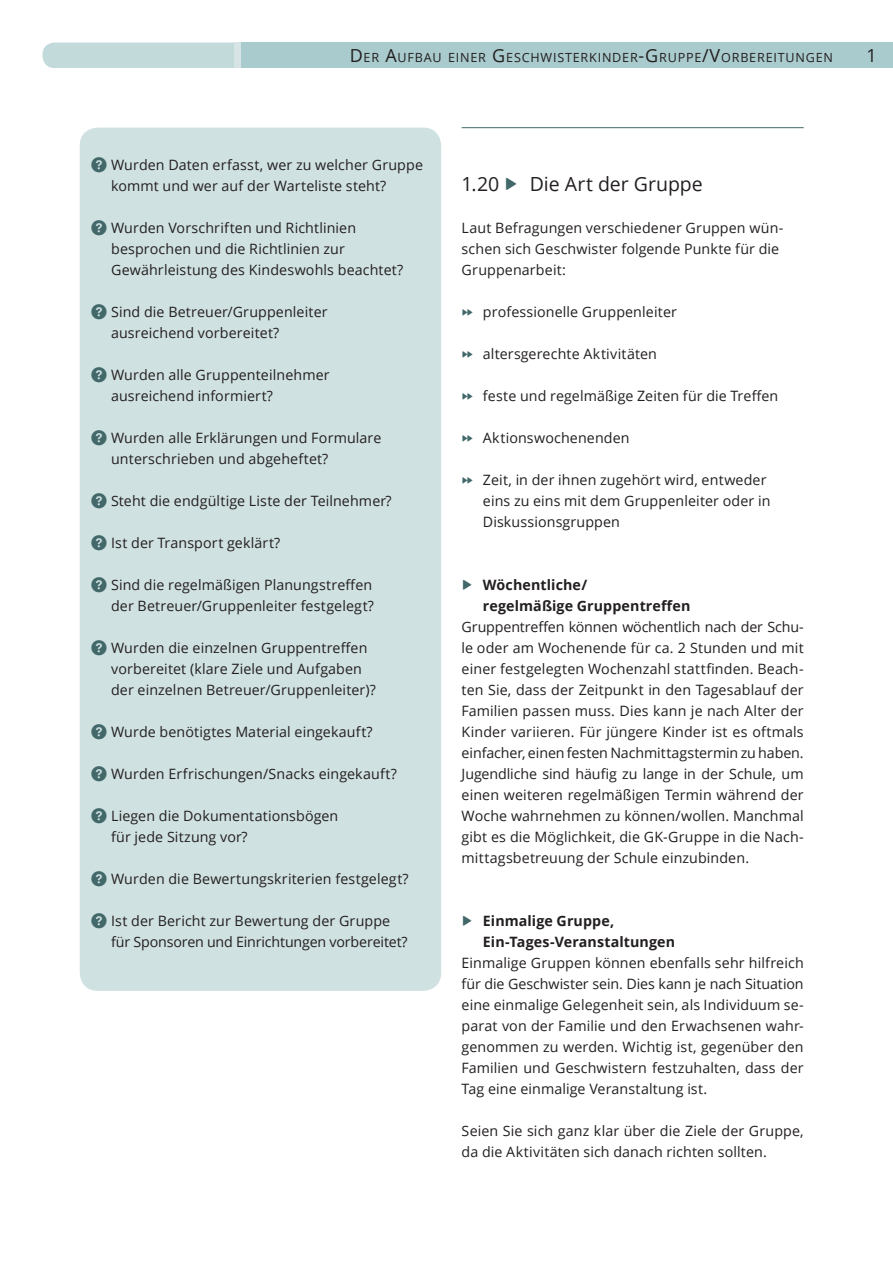
<style>
.page{position:relative;width:893px;height:1263px;background:#fff}
.page>*{position:absolute;margin:0;border:0;box-sizing:border-box;transform-origin:0 0}
.t1{font:33px "Entypo";color:#42686a}
.t2{font:19.5px "Open Sans";color:#231f20}
.t3{font:18px "Open Sans";color:#231f20}
.t4{font:14.25px/21px "Open Sans";letter-spacing:.01em;color:#231f20}
.t5{font:700 14.25px/21px "Open Sans";letter-spacing:.005em;color:#231f20}
.t6{font:12.6px "Open Sans";letter-spacing:.065em;color:#231f20}
.s1{font-size:18px}
.s2{font-family:"Entypo";font-size:40.5px;color:#42686a}
.s3{font-family:"Entypo";font-size:22.5px;color:#42686a}
</style>
<div class="page">
<div style="left:43px;top:43px;width:205px;height:25px;background:#c3dadb;border-radius:12px"></div>
<div style="left:240px;top:43px;width:610px;height:25px;background:#aacbcd"></div>
<div style="left:234px;top:43px;width:6px;height:25px;background:#d6e4e5"></div>
<div style="left:848px;top:43px;width:45px;height:25px;background:#aacbcd"></div>
<div style="left:80px;top:128px;width:361px;height:863px;background:#d0e1e1;border-radius:18px"></div>
<hr style="left:462px;top:127px;width:342px;height:1px;background:#42686a">
<p class="t6" style="left:350px;top:48px;width:485px"><span class="s1">D</span>ER <span class="s1">A</span>UFBAU EINER <span class="s1">G</span>ESCHWISTERKINDER<span class="s1">-G</span>RUPPE<span class="s1">/V</span>ORBEREITUNGEN</p>
<p class="t3" style="left:867px;top:43px;width:12px">1</p>
<h1 class="t1" style="left:90px;top:142px;width:20px">b</h1>
<p class="t4" style="left:111px;top:154px;width:313px">Wurden Daten erfasst, wer zu welcher Gruppe kommt und wer auf der Warteliste steht?</p>
<h1 class="t1" style="left:90px;top:205px;width:20px">b</h1>
<p class="t4" style="left:111px;top:217px;width:294px">Wurden Vorschriften und Richtlinien besprochen und die Richtlinien zur<br>Gewährleistung des Kindeswohls beachtet?</p>
<h1 class="t1" style="left:90px;top:289px;width:20px">b</h1>
<p class="t4" style="left:111px;top:301px;width:218px">Sind die Betreuer/Gruppenleiter ausreichend vorbereitet?</p>
<h1 class="t1" style="left:90px;top:352px;width:20px">b</h1>
<p class="t4" style="left:111px;top:364px;width:220px">Wurden alle Gruppenteilnehmer ausreichend informiert?</p>
<h1 class="t1" style="left:90px;top:415px;width:20px">b</h1>
<p class="t4" style="left:111px;top:427px;width:272px">Wurden alle Erklärungen und Formulare unterschrieben und abgeheftet?</p>
<h1 class="t1" style="left:90px;top:478px;width:20px">b</h1>
<p class="t4" style="left:111px;top:490px;width:282px">Steht die endgültige Liste der Teilnehmer?</p>
<h1 class="t1" style="left:90px;top:520px;width:20px">b</h1>
<p class="t4" style="left:111px;top:532px;width:171px">Ist der Transport geklärt?</p>
<h1 class="t1" style="left:90px;top:562px;width:20px">b</h1>
<p class="t4" style="left:111px;top:574px;width:264px">Sind die regelmäßigen Planungstreffen der Betreuer/Gruppenleiter festgelegt?</p>
<h1 class="t1" style="left:90px;top:625px;width:20px">b</h1>
<p class="t4" style="left:111px;top:637px;width:266px">Wurden die einzelnen Gruppentreffen vorbereitet (klare Ziele und Aufgaben der einzelnen Betreuer/Gruppenleiter)?</p>
<h1 class="t1" style="left:90px;top:709px;width:20px">b</h1>
<p class="t4" style="left:111px;top:721px;width:263px">Wurde benötigtes Material eingekauft?</p>
<h1 class="t1" style="left:90px;top:751px;width:20px">b</h1>
<p class="t4" style="left:111px;top:763px;width:287px">Wurden Erfrischungen/Snacks eingekauft?</p>
<h1 class="t1" style="left:90px;top:793px;width:20px">b</h1>
<p class="t4" style="left:111px;top:805px;width:229px">Liegen die Dokumentationsbögen für jede Sitzung vor?</p>
<h1 class="t1" style="left:90px;top:856px;width:20px">b</h1>
<p class="t4" style="left:111px;top:868px;width:299px">Wurden die Bewertungskriterien festgelegt?</p>
<h1 class="t1" style="left:90px;top:898px;width:20px">b</h1>
<p class="t4" style="left:111px;top:910px;width:298px">Ist der Bericht zur Bewertung der Gruppe für Sponsoren und Einrichtungen vorbereitet?</p>
<h2 class="t2" style="left:462px;top:170px;width:243px">1.20 <span class="s2">{</span> Die Art der Gruppe</h2>
<p class="t4" style="left:462px;top:217px;width:323px">Laut Befragungen verschiedener Gruppen wün&shy;schen sich Geschwister folgende Punkte für die<br>Gruppenarbeit:</p>
<p class="t4" style="left:462px;top:301px;width:217px"><span class="s3">Ä</span> professionelle Gruppenleiter</p>
<p class="t4" style="left:462px;top:343px;width:197px"><span class="s3">Ä</span> altersgerechte Aktivitäten</p>
<p class="t4" style="left:462px;top:385px;width:318px"><span class="s3">Ä</span> feste und regelmäßige Zeiten für die Treffen</p>
<p class="t4" style="left:462px;top:427px;width:170px"><span class="s3">Ä</span> Aktionswochenenden</p>
<p class="t4" style="left:483px;top:469px;width:289px;text-indent:-21px"><span class="s3">Ä</span> Zeit, in der ihnen zugehört wird, entweder eins zu eins mit dem Gruppenleiter oder in<br>Diskussionsgruppen</p>
<h1 class="t1" style="left:462px;top:562px;width:13px">{</h1>
<p class="t5" style="left:483px;top:574px;width:209px">Wöchentliche/<br>regelmäßige Gruppentreffen</p>
<p class="t4" style="left:462px;top:616px;width:344px;text-align:justify">Gruppentreffen können wöchentlich nach der Schu&shy;le oder am Wochenende für ca. 2 Stunden und mit einer festgelegten Wochenzahl stattfinden. Beach&shy;ten Sie, dass der Zeitpunkt in den Tagesablauf der Familien passen muss. Dies kann je nach Alter der Kinder variieren. Für jüngere Kinder ist es oftmals einfacher, einen festen Nachmittagstermin zu haben.<br>Jugendliche sind häufig zu lange in der Schule, um einen weiteren regelmäßigen Termin während der Woche wahrnehmen zu können/wollen. Manchmal gibt es die Möglichkeit, die GK-Gruppe in die Nach&shy;mittagsbetreuung der Schule einzubinden.</p>
<h1 class="t1" style="left:462px;top:898px;width:13px">{</h1>
<p class="t5" style="left:483px;top:910px;width:194px">Einmalige Gruppe,<br>Ein-Tages-Veranstaltungen</p>
<p class="t4" style="left:462px;top:952px;width:344px;text-align:justify">Einmalige Gruppen können ebenfalls sehr hilfreich für die Geschwister sein. Dies kann je nach Situation eine einmalige Gelegenheit sein, als Individuum se&shy;parat von der Familie und den Erwachsenen wahr&shy;genommen zu werden. Wichtig ist, gegenüber den Familien und Geschwistern festzuhalten, dass der Tag eine einmalige Veranstaltung ist.</p>
<p class="t4" style="left:462px;top:1120px;width:344px">Seien Sie sich ganz klar über die Ziele der Gruppe, da die Aktivitäten sich danach richten sollten.</p>
</div>
